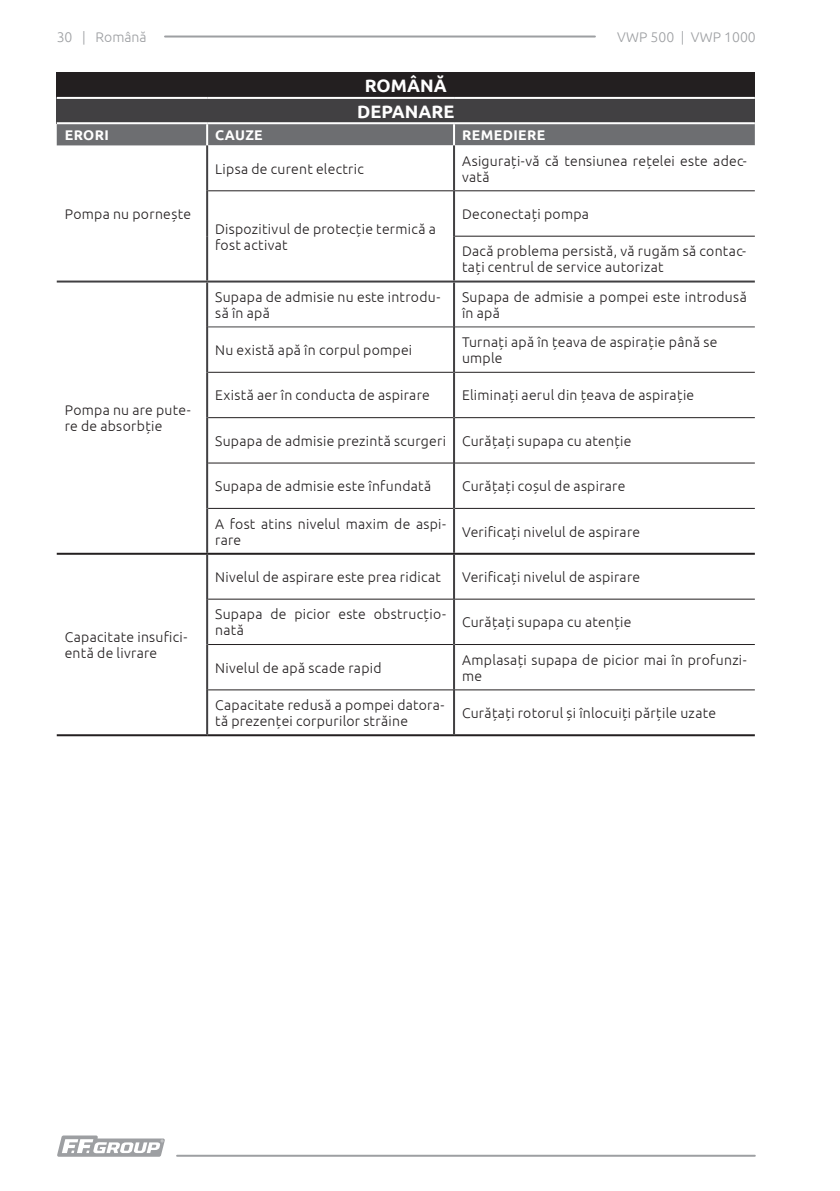
<style>
.page{position:relative;width:840px;height:1191px;background:#fff}
.page>*{position:absolute;margin:0;border:0;box-sizing:border-box;transform-origin:0 0}
.t1{font:700 18px/25.4px "Ubuntu";color:#fff;text-align:center}
.t2{font:300 14px/16px "Ubuntu";letter-spacing:.02em;color:#231f20}
.t3{font:300 14px "Ubuntu";color:#9d9fa2}
.t4{font:700 14px "Ubuntu";letter-spacing:.025em;color:#fff}
</style>
<div class="page">
<hr style="left:165px;top:36px;width:429px;height:2px;background:#9d9fa2">
<hr style="left:177px;top:1154px;width:577px;height:2px;background:#9d9fa2">
<svg style="left:57px;top:1135px;width:108px;height:21px"></svg>
<div style="left:57px;top:73px;width:697px;height:25px;background:#231f20"></div>
<div style="left:57px;top:98px;width:697px;height:25px;background:#414042"></div>
<div style="left:57px;top:124px;width:697px;height:21px;background:#6d6e71"></div>
<svg style="left:208px;top:145px;width:546px;height:589px"></svg>
<hr style="left:57px;top:734px;width:150px;height:2px;background:#231f20">
<hr style="left:206px;top:124px;width:2px;height:21px;background:#fff">
<hr style="left:57px;top:122px;width:150px;height:2px;background:#fff">
<hr style="left:207px;top:122px;width:247px;height:2px;background:#fff">
<hr style="left:454px;top:122px;width:300px;height:2px;background:#fff">
<hr style="left:206px;top:145px;width:2px;height:46px;background:#414042">
<hr style="left:206px;top:191px;width:2px;height:45px;background:#414042">
<hr style="left:206px;top:236px;width:2px;height:44px;background:#414042">
<hr style="left:206px;top:282px;width:2px;height:45px;background:#414042">
<hr style="left:206px;top:327px;width:2px;height:45px;background:#414042">
<hr style="left:206px;top:372px;width:2px;height:46px;background:#414042">
<hr style="left:206px;top:418px;width:2px;height:45px;background:#414042">
<hr style="left:206px;top:463px;width:2px;height:45px;background:#414042">
<hr style="left:206px;top:508px;width:2px;height:45px;background:#414042">
<hr style="left:206px;top:555px;width:2px;height:44px;background:#414042">
<hr style="left:206px;top:599px;width:2px;height:45px;background:#414042">
<hr style="left:206px;top:644px;width:2px;height:46px;background:#414042">
<hr style="left:206px;top:690px;width:2px;height:44px;background:#414042">
<hr style="left:453px;top:124px;width:2px;height:21px;background:#fff">
<hr style="left:57px;top:97px;width:150px;height:2px;background:#fff">
<hr style="left:207px;top:97px;width:247px;height:2px;background:#fff">
<hr style="left:454px;top:97px;width:300px;height:2px;background:#fff">
<hr style="left:208px;top:190px;width:245px;height:1px;background:#231f20">
<hr style="left:455px;top:190px;width:299px;height:1px;background:#231f20">
<hr style="left:455px;top:236px;width:299px;height:1px;background:#231f20">
<hr style="left:208px;top:326px;width:245px;height:1px;background:#414042">
<hr style="left:455px;top:326px;width:299px;height:1px;background:#414042">
<hr style="left:208px;top:372px;width:245px;height:1px;background:#231f20">
<hr style="left:455px;top:372px;width:299px;height:1px;background:#231f20">
<hr style="left:208px;top:417px;width:245px;height:1px;background:#231f20">
<hr style="left:455px;top:417px;width:299px;height:1px;background:#231f20">
<hr style="left:208px;top:463px;width:245px;height:1px;background:#231f20">
<hr style="left:455px;top:463px;width:299px;height:1px;background:#231f20">
<hr style="left:208px;top:508px;width:245px;height:1px;background:#231f20">
<hr style="left:455px;top:508px;width:299px;height:1px;background:#231f20">
<hr style="left:208px;top:599px;width:245px;height:1px;background:#231f20">
<hr style="left:455px;top:599px;width:299px;height:1px;background:#231f20">
<hr style="left:208px;top:644px;width:245px;height:1px;background:#231f20">
<hr style="left:455px;top:644px;width:299px;height:1px;background:#231f20">
<hr style="left:208px;top:689px;width:245px;height:1px;background:#231f20">
<hr style="left:455px;top:689px;width:299px;height:1px;background:#231f20">
<hr style="left:453px;top:145px;width:2px;height:46px;background:#414042">
<hr style="left:453px;top:191px;width:2px;height:45px;background:#414042">
<hr style="left:453px;top:236px;width:2px;height:44px;background:#414042">
<hr style="left:453px;top:282px;width:2px;height:45px;background:#414042">
<hr style="left:453px;top:327px;width:2px;height:45px;background:#414042">
<hr style="left:453px;top:372px;width:2px;height:46px;background:#414042">
<hr style="left:453px;top:418px;width:2px;height:45px;background:#414042">
<hr style="left:453px;top:463px;width:2px;height:45px;background:#414042">
<hr style="left:453px;top:508px;width:2px;height:45px;background:#414042">
<hr style="left:453px;top:555px;width:2px;height:44px;background:#414042">
<hr style="left:453px;top:599px;width:2px;height:45px;background:#414042">
<hr style="left:453px;top:644px;width:2px;height:46px;background:#414042">
<hr style="left:453px;top:690px;width:2px;height:44px;background:#414042">
<hr style="left:207px;top:734px;width:247px;height:2px;background:#231f20">
<hr style="left:454px;top:734px;width:300px;height:2px;background:#231f20">
<hr style="left:57px;top:553px;width:150px;height:2px;background:#231f20">
<hr style="left:207px;top:553px;width:247px;height:2px;background:#231f20">
<hr style="left:454px;top:553px;width:300px;height:2px;background:#231f20">
<hr style="left:57px;top:280px;width:150px;height:2px;background:#414042">
<hr style="left:207px;top:280px;width:247px;height:2px;background:#414042">
<hr style="left:454px;top:280px;width:300px;height:2px;background:#414042">
<p class="t3" style="left:57px;top:29px;width:91px">30 | Română</p>
<p class="t3" style="left:617px;top:29px;width:140px">VWP 500 | VWP 1000</p>
<p class="t1" style="left:357px;top:73px;width:99px">ROMÂNĂ<br>DEPANARE</p>
<p class="t4" style="left:65px;top:126px;width:46px">ERORI</p>
<p class="t4" style="left:215px;top:126px;width:49px">CAUZE</p>
<p class="t4" style="left:462px;top:126px;width:85px">REMEDIERE</p>
<p class="t2" style="left:65px;top:206px;width:128px">Pompa nu pornește</p>
<p class="t2" style="left:65px;top:402px;width:128px">Pompa nu are pute&shy;re de absorbție</p>
<p class="t2" style="left:65px;top:628px;width:124px">Capacitate insufici&shy;entă de livrare</p>
<p class="t2" style="left:215px;top:160px;width:150px">Lipsa de curent electric</p>
<p class="t2" style="left:462px;top:152px;width:286px">Asigurați-vă că tensiunea rețelei este adec&shy;vată</p>
<p class="t2" style="left:215px;top:220px;width:222px">Dispozitivul de protecție termică a fost activat</p>
<p class="t2" style="left:462px;top:206px;width:128px">Deconectați pompa</p>
<p class="t2" style="left:462px;top:243px;width:285px">Dacă problema persistă, vă rugăm să contac&shy;tați centrul de service autorizat</p>
<p class="t2" style="left:215px;top:288px;width:226px">Supapa de admisie nu este introdu&shy;să în apă</p>
<p class="t2" style="left:462px;top:288px;width:286px">Supapa de admisie a pompei este introdusă în apă</p>
<p class="t2" style="left:215px;top:342px;width:198px">Nu există apă în corpul pompei</p>
<p class="t2" style="left:462px;top:334px;width:257px">Turnați apă în țeava de aspirație până se umple</p>
<p class="t2" style="left:215px;top:387px;width:216px">Există aer în conducta de aspirare</p>
<p class="t2" style="left:462px;top:387px;width:234px">Eliminați aerul din țeava de aspirație</p>
<p class="t2" style="left:215px;top:432px;width:417px">Supapa de admisie prezintă scurgeri Curățați supapa cu atenție</p>
<p class="t2" style="left:215px;top:478px;width:218px">Supapa de admisie este înfundată</p>
<p class="t2" style="left:462px;top:478px;width:165px">Curățați coșul de aspirare</p>
<p class="t2" style="left:215px;top:515px;width:232px">A fost atins nivelul maxim de aspi&shy;rare</p>
<p class="t2" style="left:462px;top:523px;width:179px">Verificați nivelul de aspirare</p>
<p class="t2" style="left:215px;top:568px;width:227px">Nivelul de aspirare este prea ridicat</p>
<p class="t2" style="left:462px;top:568px;width:179px">Verificați nivelul de aspirare</p>
<p class="t2" style="left:215px;top:606px;width:232px">Supapa de picior este obstrucțio&shy;nată</p>
<p class="t2" style="left:462px;top:614px;width:171px">Curățați supapa cu atenție</p>
<p class="t2" style="left:215px;top:659px;width:168px">Nivelul de apă scade rapid</p>
<p class="t2" style="left:462px;top:651px;width:286px">Amplasați supapa de picior mai în profunzi&shy;me</p>
<p class="t2" style="left:215px;top:696px;width:231px">Capacitate redusă a pompei datora&shy;tă prezenței corpurilor străine</p>
<p class="t2" style="left:462px;top:704px;width:255px">Curățați rotorul și înlocuiți părțile uzate</p>
</div>
